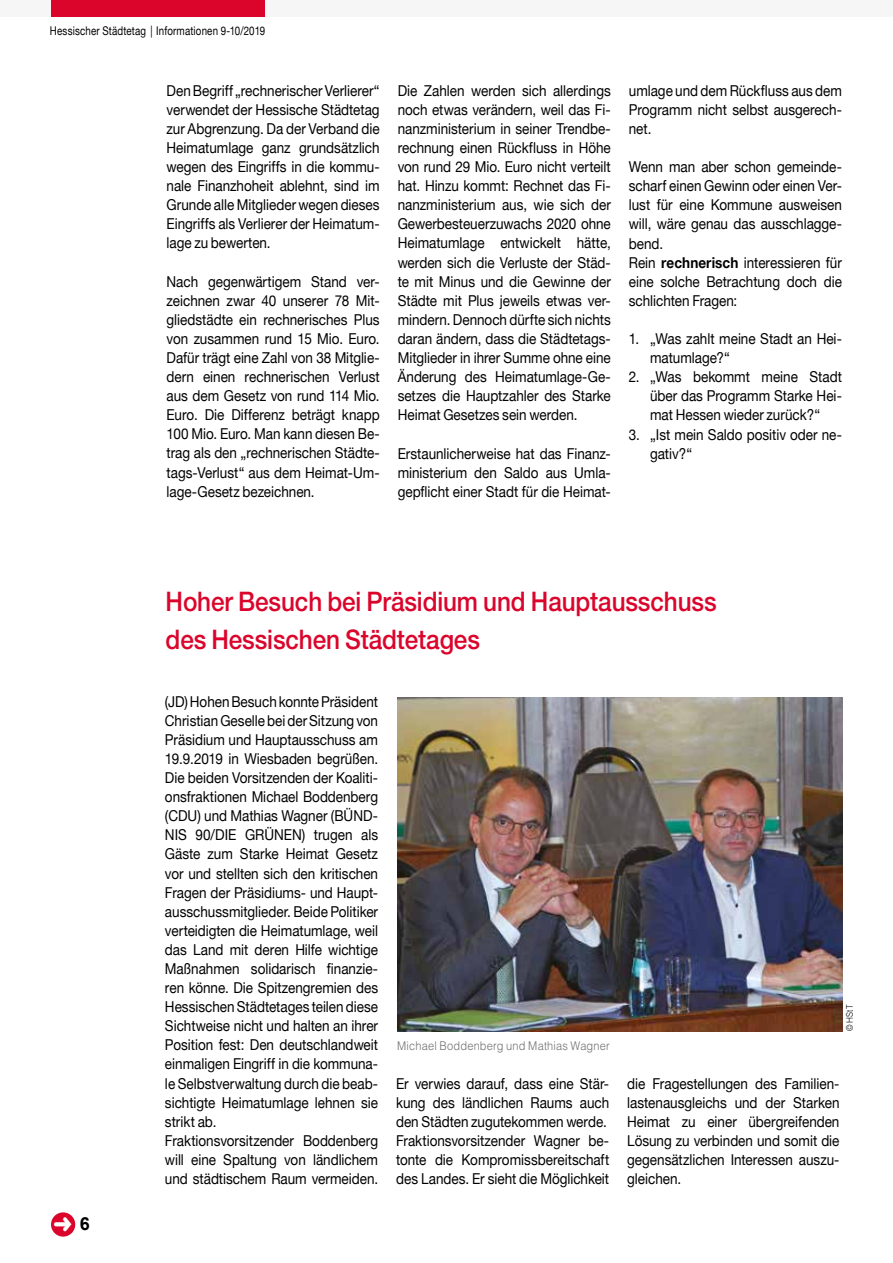
<style>
.page{position:relative;width:893px;height:1263px;background:#fff}
.page>*{position:absolute;margin:0;border:0;box-sizing:border-box;transform-origin:0 0}
.t1{font:500 27px/38.2px "Helvetica 65";letter-spacing:-.005em;color:#db052c;scale:.9 1}
.t2{font:700 18px "Arial";color:#000}
.t3{font:15px/19px "Helvetica Neue";color:#000;text-align:justify;scale:.9 1}
.t4{font:12px "Helvetica Neue";letter-spacing:.015em;color:#000;scale:.81 1}
.t5{font:300 12px "Helvetica";letter-spacing:.015em;color:#706f6f;scale:.92 1}
.t6{font:300 9px "Helvetica";color:#000;scale:.9 1}
.s1{font-weight:700}
</style>
<div class="page">
<div style="left:0;top:0;width:893px;height:17px;background:#f6f6f6"></div>
<div style="left:51px;top:0;width:213px;height:17px;background:#db052c"></div>
<img style="left:397px;top:697px;width:445px;height:334px">
<div style="left:51px;top:1212px;width:24px;height:24px;background:#db052c;border-radius:50%"></div>
<p class="t4" style="left:50px;top:23px;width:267px">Hessischer Städtetag | Informationen 9-10/2019</p>
<p class="t3" style="left:167px;top:81px;width:238px">Den Begriff „rechnerischer Verlierer“ verwendet der Hessische Städtetag zur Abgrenzung. Da der Verband die Heimatumlage ganz grundsätzlich wegen des Eingriffs in die kommu&shy;nale Finanzhoheit ablehnt, sind im Grunde alle Mitglieder wegen dieses Eingriffs als Verlierer der Heimatum&shy;lage zu bewerten.</p>
<p class="t3" style="left:167px;top:272px;width:238px">Nach gegenwärtigem Stand ver&shy;zeichnen zwar 40 unserer 78 Mit&shy;gliedstädte ein rechnerisches Plus von zusammen rund 15 Mio. Euro.<br>Dafür trägt eine Zahl von 38 Mitglie&shy;dern einen rechnerischen Verlust aus dem Gesetz von rund 114 Mio.<br>Euro. Die Differenz beträgt knapp 100 Mio. Euro. Man kann diesen Be&shy;trag als den „rechnerischen Städte&shy;tags-Verlust“ aus dem Heimat-Um&shy;lage-Gesetz bezeichnen.</p>
<p class="t3" style="left:398px;top:81px;width:238px">Die Zahlen werden sich allerdings noch etwas verändern, weil das Fi&shy;nanzministerium in seiner Trendbe&shy;rechnung einen Rückfluss in Höhe von rund 29 Mio. Euro nicht verteilt hat. Hinzu kommt: Rechnet das Fi&shy;nanzministerium aus, wie sich der Gewerbesteuerzuwachs 2020 ohne Heimatumlage entwickelt hätte, werden sich die Verluste der Städ&shy;te mit Minus und die Gewinne der Städte mit Plus jeweils etwas ver&shy;mindern. Dennoch dürfte sich nichts daran ändern, dass die Städtetags-Mitglieder in ihrer Summe ohne eine Änderung des Heimatumlage-Ge&shy;setzes die Hauptzahler des Starke Heimat Gesetzes sein werden.</p>
<p class="t3" style="left:398px;top:443px;width:238px">Erstaunlicherweise hat das Finanz&shy;ministerium den Saldo aus Umla&shy;gepflicht einer Stadt für die Heimat-</p>
<p class="t3" style="left:629px;top:81px;width:238px">umlage und dem Rückfluss aus dem Programm nicht selbst ausgerech&shy;net.</p>
<p class="t3" style="left:629px;top:157px;width:238px;text-align:left">Wenn man aber schon gemeinde&shy;scharf einen Gewinn oder einen Ver&shy;lust für eine Kommune ausweisen will, wäre genau das ausschlagge&shy;bend.<br>Rein <span class="s1">rechnerisch</span> interessieren für eine solche Betrachtung doch die schlichten Fragen:</p>
<p class="t3" style="left:650px;top:329px;width:215px;text-indent:-21px">1. „Was zahlt meine Stadt an Hei&shy;matumlage?“</p>
<p class="t3" style="left:650px;top:367px;width:215px;text-indent:-21px">2. „Was bekommt meine Stadt über das Programm Starke Hei&shy;mat Hessen wieder zurück?“</p>
<p class="t3" style="left:650px;top:424px;width:215px;text-indent:-21px">3. „Ist mein Saldo positiv oder ne&shy;gativ?“</p>
<h1 class="t1" style="left:166px;top:582px;width:614px">Hoher Besuch bei Präsidium und Hauptausschuss des Hessischen Städtetages</h1>
<p class="t2" style="left:80px;top:1212px;width:12px">6</p>
<p class="t3" style="left:165px;top:691px;width:238px;text-align:left">(JD) Hohen Besuch konnte Präsident Christian Geselle bei der Sitzung von Präsidium und Hauptausschuss am 19.9.2019 in Wiesbaden begrüßen.<br>Die beiden Vorsitzenden der Koaliti&shy;onsfraktionen Michael Boddenberg (CDU) und Mathias Wagner (BÜND-NIS 90/DIE GRÜNEN) trugen als Gäste zum Starke Heimat Gesetz vor und stellten sich den kritischen Fragen der Präsidiums- und Haupt&shy;ausschussmitglieder. Beide Politiker verteidigten die Heimatumlage, weil das Land mit deren Hilfe wichtige Maßnahmen solidarisch finanzie&shy;ren könne. Die Spitzengremien des Hessischen Städtetages teilen diese Sichtweise nicht und halten an ihrer Position fest: Den deutschlandweit einmaligen Eingriff in die kommuna&shy;le Selbstverwaltung durch die beab&shy;sichtigte Heimatumlage lehnen sie strikt ab.<br>Fraktionsvorsitzender Boddenberg will eine Spaltung von ländlichem und städtischem Raum vermeiden.</p>
<p class="t5" style="left:397px;top:1038px;width:233px">Michael Boddenberg und Mathias Wagner</p>
<p class="t6" style="left:844px;top:1031px;width:31px;rotate:-90deg">© HStT</p>
<p class="t3" style="left:396px;top:1073px;width:238px;text-align:left">Er verwies darauf, dass eine Stär&shy;kung des ländlichen Raums auch den Städten zugutekommen werde.<br>Fraktionsvorsitzender Wagner be&shy;tonte die Kompromissbereitschaft des Landes. Er sieht die Möglichkeit</p>
<p class="t3" style="left:627px;top:1073px;width:237px">die Fragestellungen des Familien&shy;lastenausgleichs und der Starken Heimat zu einer übergreifenden Lösung zu verbinden und somit die gegensätzlichen Interessen auszu&shy;gleichen.</p>
</div>
